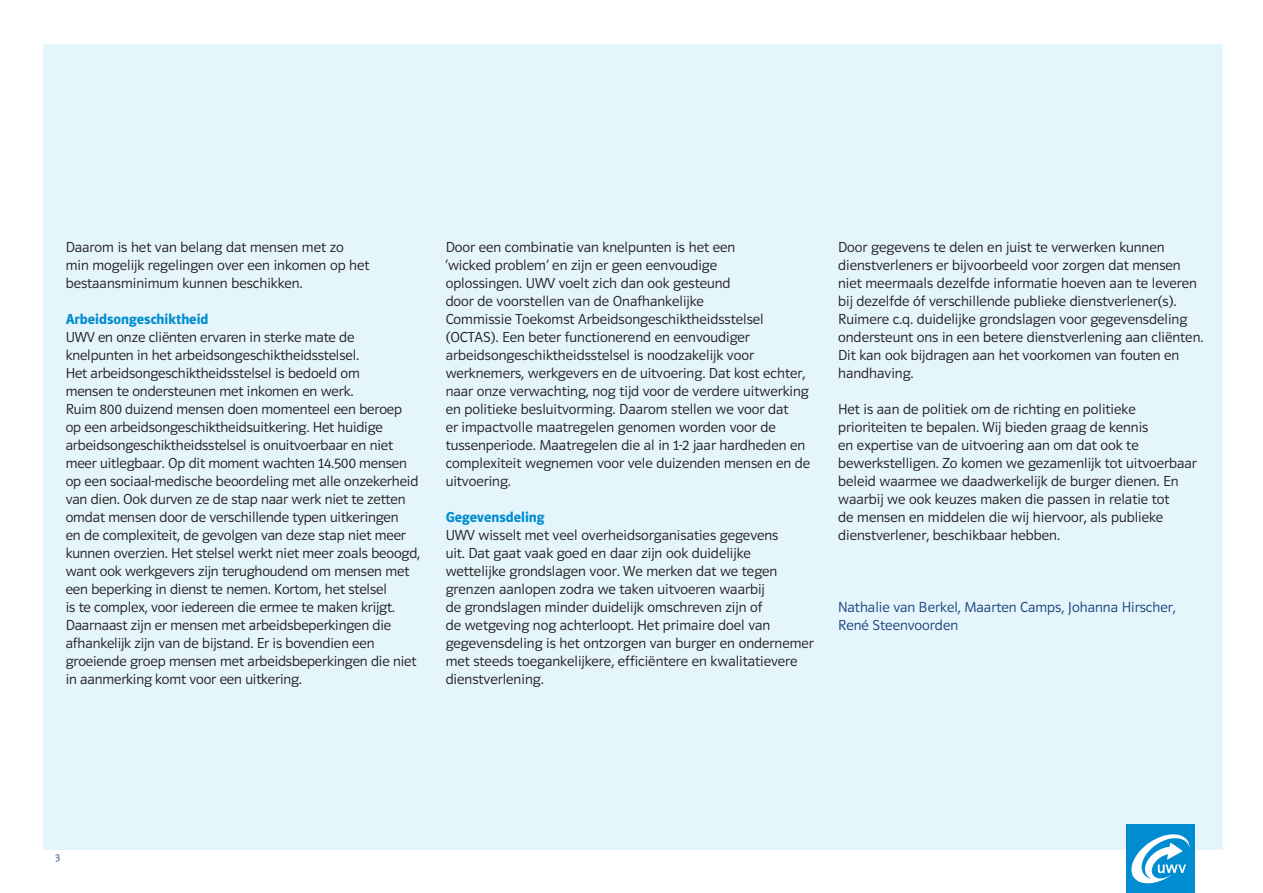
<style>
.page{position:relative;width:1263px;height:893px;background:#fff}
.page>*{position:absolute;margin:0;border:0;box-sizing:border-box;transform-origin:0 0}
.t1{font:300 15px/18px "UWV Sans 2010";color:#231f20}
.t2{font:300 15px/18px "UWV Sans 2010";color:#1b427d}
.t3{font:700 15px "UWV Sans 2010";color:#008cd0}
.t4{font:300 10.5px "UWV Sans 2010";color:#1b427d}
</style>
<div class="page">
<div style="left:44px;top:44px;width:1178px;height:805px;background:#e4f5fb"></div>
<div style="left:1126px;top:825px;width:69px;height:68px;background:#008cd0"></div>
<svg style="left:1131px;top:834px;width:58px;height:50px"></svg>
<p class="t1" style="left:66px;top:238px;width:305px">Daarom is het van belang dat mensen met zo min mogelijk regelingen over een inkomen op het bestaansminimum kunnen beschikken.</p>
<p class="t3" style="left:66px;top:311px;width:144px">Arbeidsongeschiktheid</p>
<p class="t1" style="left:66px;top:328px;width:356px">UWV en onze cliënten ervaren in sterke mate de knelpunten in het arbeidsongeschiktheidsstelsel.<br>Het arbeidsongeschiktheidsstelsel is bedoeld om<br>mensen te ondersteunen met inkomen en werk.<br>Ruim 800 duizend mensen doen momenteel een beroep op een arbeidsongeschiktheidsuitkering. Het huidige arbeidsongeschiktheidsstelsel is onuitvoerbaar en niet meer uitlegbaar. Op dit moment wachten 14.500 mensen op een sociaal-medische beoordeling met alle onzekerheid van dien. Ook durven ze de stap naar werk niet te zetten omdat mensen door de verschillende typen uitkeringen<br>en de complexiteit, de gevolgen van deze stap niet meer kunnen overzien. Het stelsel werkt niet meer zoals beoogd, want ook werkgevers zijn terughoudend om mensen met een beperking in dienst te nemen. Kortom, het stelsel<br>is te complex, voor iedereen die ermee te maken krijgt.<br>Daarnaast zijn er mensen met arbeidsbeperkingen die afhankelijk zijn van de bijstand. Er is bovendien een groeiende groep mensen met arbeidsbeperkingen die niet in aanmerking komt voor een uitkering.</p>
<p class="t1" style="left:446px;top:238px;width:366px">Door een combinatie van knelpunten is het een<br>‘wicked problem’ en zijn er geen eenvoudige<br>oplossingen. UWV voelt zich dan ook gesteund<br>door de voorstellen van de Onafhankelijke<br>Commissie Toekomst Arbeidsongeschiktheidsstelsel (OCTAS). Een beter functionerend en eenvoudiger arbeidsongeschiktheidsstelsel is noodzakelijk voor werknemers, werkgevers en de uitvoering. Dat kost echter, naar onze verwachting, nog tijd voor de verdere uitwerking en politieke besluitvorming. Daarom stellen we voor dat<br>er impactvolle maatregelen genomen worden voor de tussenperiode. Maatregelen die al in 1-2 jaar hardheden en complexiteit wegnemen voor vele duizenden mensen en de uitvoering.</p>
<p class="t3" style="left:446px;top:509px;width:100px">Gegevensdeling</p>
<p class="t1" style="left:446px;top:526px;width:370px">UWV wisselt met veel overheidsorganisaties gegevens<br>uit. Dat gaat vaak goed en daar zijn ook duidelijke wettelijke grondslagen voor. We merken dat we tegen grenzen aanlopen zodra we taken uitvoeren waarbij<br>de grondslagen minder duidelijk omschreven zijn of<br>de wetgeving nog achterloopt. Het primaire doel van gegevensdeling is het ontzorgen van burger en ondernemer met steeds toegankelijkere, efficiëntere en kwalitatievere dienstverlening.</p>
<p class="t1" style="left:838px;top:238px;width:367px">Door gegevens te delen en juist te verwerken kunnen dienstverleners er bijvoorbeeld voor zorgen dat mensen niet meermaals dezelfde informatie hoeven aan te leveren bij dezelfde óf verschillende publieke dienstverlener(s).<br>Ruimere c.q. duidelijke grondslagen voor gegevensdeling ondersteunt ons in een betere dienstverlening aan cliënten.<br>Dit kan ook bijdragen aan het voorkomen van fouten en handhaving.</p>
<p class="t1" style="left:838px;top:400px;width:360px">Het is aan de politiek om de richting en politieke prioriteiten te bepalen. Wij bieden graag de kennis<br>en expertise van de uitvoering aan om dat ook te bewerkstelligen. Zo komen we gezamenlijk tot uitvoerbaar beleid waarmee we daadwerkelijk de burger dienen. En waarbij we ook keuzes maken die passen in relatie tot<br>de mensen en middelen die wij hiervoor, als publieke dienstverlener, beschikbaar hebben.</p>
<p class="t2" style="left:838px;top:598px;width:339px">Nathalie van Berkel, Maarten Camps, Johanna Hirscher,<br>René Steenvoorden</p>
<p class="t4" style="left:55px;top:852px;width:6px">3</p>
</div>
